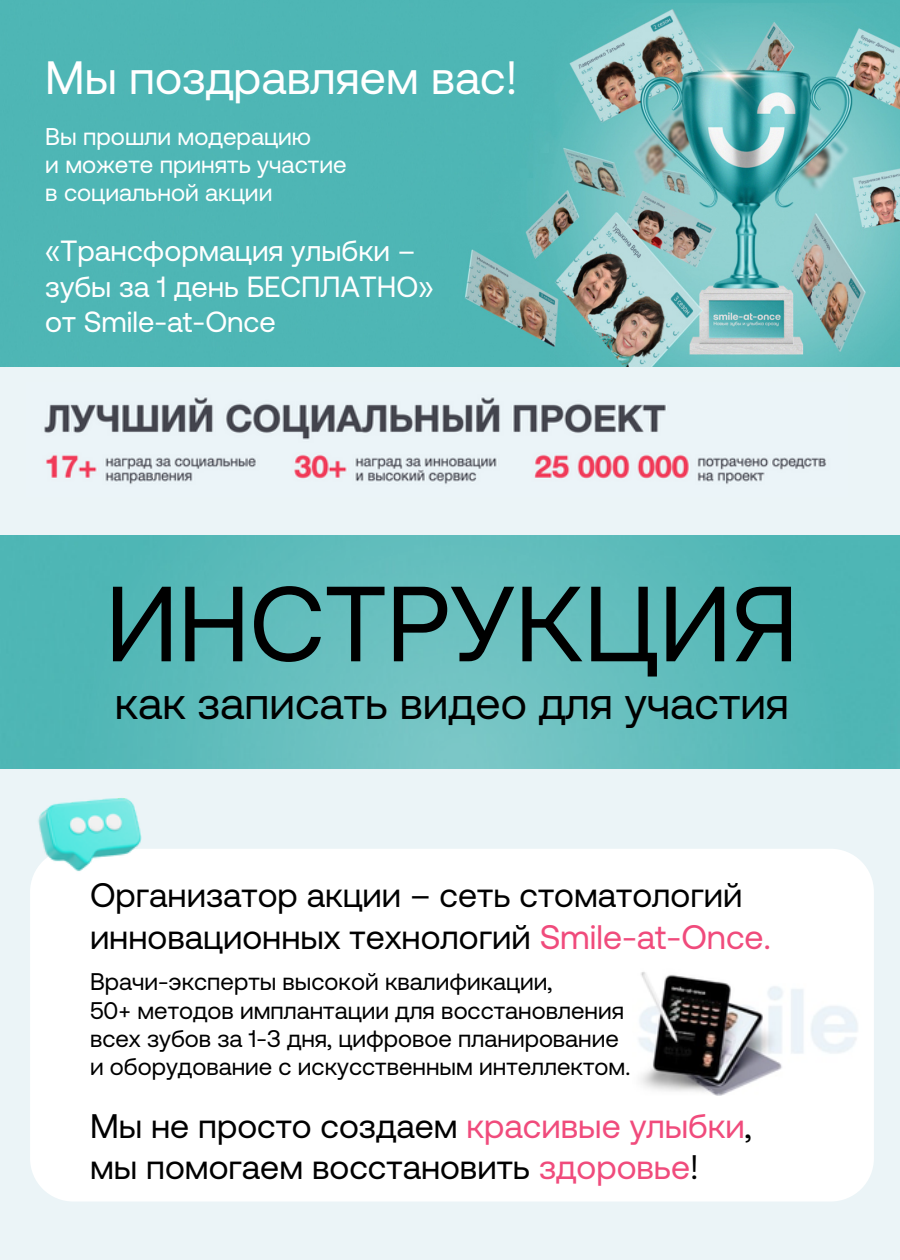
<style>
.page{position:relative;width:900px;height:1260px;background:#fff}
.page>*{position:absolute;margin:0;border:0;box-sizing:border-box;transform-origin:0 0}
.t1{font:106.5px "Aeonik Pro";color:#000}
.t2{font:46.75px "Aeonik Pro";color:#fff}
.t3{font:45px "Aeonik Pro";color:#000}
.t4{font:34px/41.2px "Aeonik Pro";color:#000}
.t5{font:29.25px/35.5px "Aeonik Pro";color:#fff}
.t6{font:24.25px/28px "Aeonik Pro";color:#fff}
.t7{font:24px/28px "Aeonik Pro";color:#000}
.s1{color:#f04b7c}
</style>
<div class="page">
<div style="left:0;top:0;width:248px;height:367px;background:#4eb6b5"></div>
<img style="left:248px;top:0;width:652px;height:367px">
<div style="left:0;top:367px;width:900px;height:893px;background:#ebf4f7"></div>
<img style="left:44px;top:397px;width:783px;height:88px">
<div style="left:30px;top:849px;width:844px;height:352px;background:#fff"></div>
<img style="left:35px;top:798px;width:111px;height:79px">
<img style="left:633px;top:968px;width:230px;height:128px">
<div style="left:0;top:536px;width:900px;height:232px;background:#4eb6b5"></div>
<svg style="left:27px;top:535px;width:866px;height:234px;background:#5ebbbb"></svg>
<h2 class="t2" style="left:45px;top:51px;width:474px">Мы поздравляем вас!</h2>
<p class="t6" style="left:45px;top:122px;width:303px">Вы прошли модерацию<br>и можете принять участие в социальной акции</p>
<p class="t5" style="left:45px;top:233px;width:390px">«Трансформация улыбки – зубы за 1 день БЕСПЛАТНО» от Smile-at-Once</p>
<h1 class="t1" style="left:106px;top:562px;width:694px">ИНСТРУКЦИЯ</h1>
<h3 class="t3" style="left:115px;top:678px;width:676px">как записать видео для участия</h3>
<h3 class="t4" style="left:90px;top:875px;width:682px">Организатор акции – сеть стоматологий инновационных технологий <span class="s1">Smile-at-Once.</span></h3>
<p class="t7" style="left:90px;top:968px;width:542px">Врачи-эксперты высокой квалификации,<br>50+ методов имплантации для восстановления всех зубов за 1-3 дня, цифровое планирование и оборудование с искусственным интеллектом.</p>
<h3 class="t4" style="left:90px;top:1105px;width:663px">Мы не просто создаем <span class="s1">красивые улыбки</span>, мы помогаем восстановить <span class="s1">здоровье</span>!</h3>
</div>
